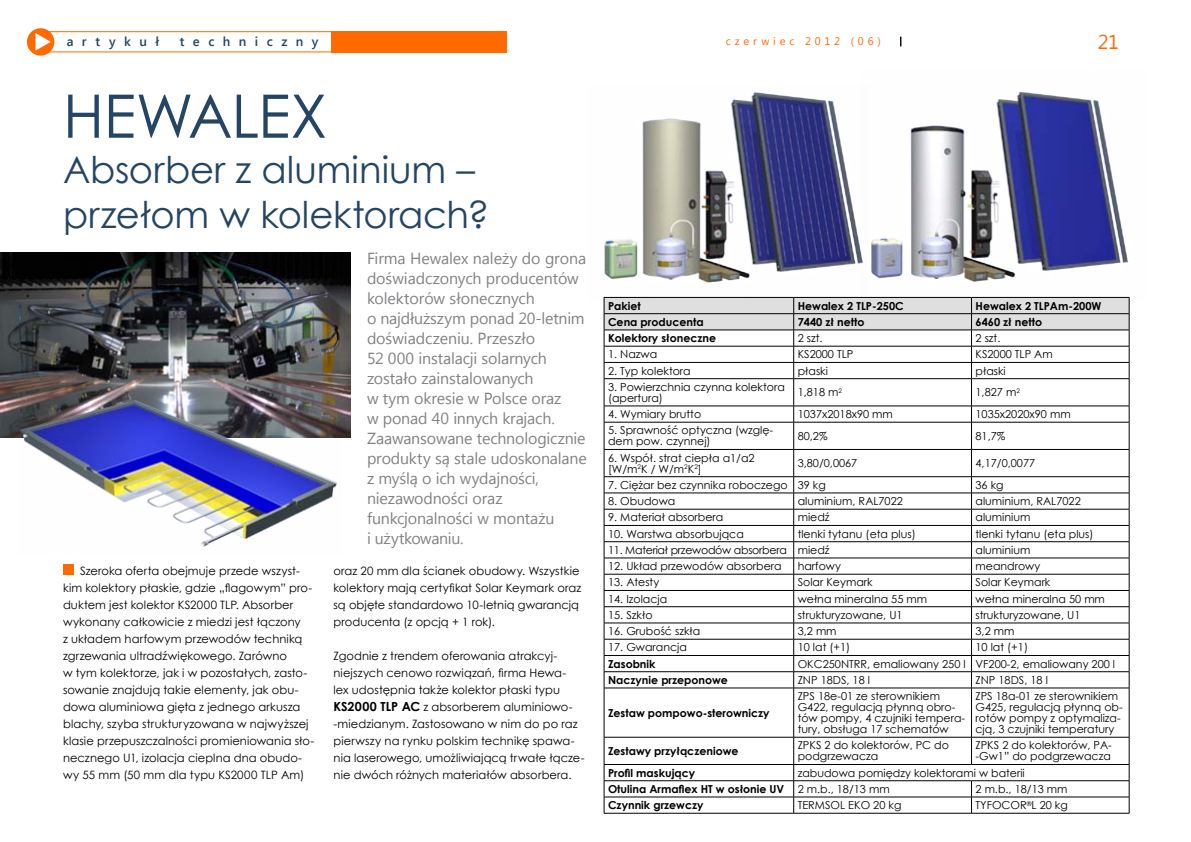
<style>
.page{position:relative;width:1191px;height:842px;background:#fff}
.page>*{position:absolute;margin:0;border:0;box-sizing:border-box;transform-origin:0 0}
.t1{font:60px "Century Gothic";letter-spacing:-.01em;color:#244564}
.t2{font:37px/45px "Century Gothic";color:#244564}
.t3{font:20px "Segoe UI";color:#ff6a00}
.t4{font:16px/20px "Segoe UI";letter-spacing:-.01em;color:#808285}
.t5{font:600 13px "Segoe UI";letter-spacing:.65em;color:#244564}
.t6{font:11.5px/17px "Century Gothic";letter-spacing:.005em;color:#000}
.t7{font:11px/11px "Century Gothic";color:#000}
.t8{font:700 11px "Century Gothic";color:#000}
.t9{font:11px "Century Gothic";letter-spacing:-.025em;color:#000}
.t10{font:11px "Segoe UI";letter-spacing:.355em;color:#ff6a00}
.s1{font-weight:700;font-size:12.5px}
.s2{font-weight:700}
</style>
<div class="page">
<div style="left:27px;top:28px;width:27px;height:28px;background:#ff6a00;border-radius:50%"></div>
<svg style="left:35px;top:33px;width:16px;height:17px"></svg>
<div style="left:33px;top:31px;width:310px;height:21px;border:1px solid #ff6a00"></div>
<div style="left:331px;top:31px;width:176px;height:21px;background:#ff6a00"></div>
<div style="left:63px;top:565px;width:11px;height:10px;background:#ff6a00"></div>
<hr style="left:604px;top:688px;width:189px;height:1px;background:#000">
<hr style="left:604px;top:688px;width:1px;height:49px;background:#000">
<hr style="left:793px;top:688px;width:178px;height:1px;background:#000">
<hr style="left:793px;top:688px;width:1px;height:49px;background:#000">
<hr style="left:971px;top:688px;width:158px;height:1px;background:#000">
<hr style="left:971px;top:688px;width:1px;height:49px;background:#000">
<hr style="left:1129px;top:688px;width:1px;height:49px;background:#000">
<hr style="left:604px;top:737px;width:189px;height:1px;background:#000">
<hr style="left:793px;top:737px;width:178px;height:1px;background:#000">
<hr style="left:971px;top:737px;width:158px;height:1px;background:#000">
<svg style="left:971px;top:737px;width:1px;height:27px"></svg>
<hr style="left:604px;top:764px;width:189px;height:1px;background:#000">
<hr style="left:793px;top:764px;width:178px;height:1px;background:#000">
<hr style="left:971px;top:764px;width:158px;height:1px;background:#000">
<hr style="left:604px;top:780px;width:189px;height:1px;background:#000">
<hr style="left:793px;top:780px;width:178px;height:1px;background:#000">
<hr style="left:971px;top:780px;width:158px;height:1px;background:#000">
<hr style="left:604px;top:797px;width:189px;height:1px;background:#000">
<svg style="left:604px;top:737px;width:1px;height:76px"></svg>
<hr style="left:793px;top:797px;width:178px;height:1px;background:#000">
<svg style="left:793px;top:737px;width:1px;height:76px"></svg>
<hr style="left:971px;top:797px;width:158px;height:1px;background:#000">
<svg style="left:971px;top:781px;width:1px;height:32px"></svg>
<svg style="left:1129px;top:737px;width:1px;height:76px"></svg>
<hr style="left:604px;top:813px;width:189px;height:1px;background:#000">
<hr style="left:793px;top:813px;width:178px;height:1px;background:#000">
<hr style="left:971px;top:813px;width:158px;height:1px;background:#000">
<svg style="left:604px;top:301px;width:526px;height:387px"></svg>
<hr style="left:971px;top:330px;width:158px;height:1px;background:#000">
<img style="left:603px;top:92px;width:258px;height:209px">
<img style="left:861px;top:91px;width:269px;height:210px">
<img style="left:1px;top:253px;width:349px;height:184px">
<img style="left:18px;top:393px;width:323px;height:154px">
<p class="t5" style="left:67px;top:32px;width:94px">artykuł</p>
<p class="t5" style="left:180px;top:32px;width:140px">techniczny</p>
<p class="t10" style="left:725px;top:34px;width:157px">czerwiec 2012 (06)</p>
<h3 class="t3" style="left:1098px;top:28px;width:22px">21</h3>
<h1 class="t1" style="left:63px;top:74px;width:265px">HEWALEX</h1>
<h2 class="t2" style="left:63px;top:146px;width:428px">Absorber z aluminium – przełom w kolektorach?</h2>
<p class="t4" style="left:367px;top:248px;width:221px">Firma Hewalex należy do grona doświadczonych producentów kolektorów słonecznych<br>o najdłuższym ponad 20-letnim doświadczeniu. Przeszło<br>52 000 instalacji solarnych zostało zainstalowanych<br>w tym okresie w Polsce oraz<br>w ponad 40 innych krajach.<br>Zaawansowane technologicznie produkty są stale udoskonalane z myślą o ich wydajności, niezawodności oraz funkcjonalności w montażu<br>i użytkowaniu.</p>
<p class="t6" style="left:63px;top:562px;width:253px;text-indent:17px">Szeroka oferta obejmuje przede wszyst&shy;kim kolektory płaskie, gdzie „flagowym” pro&shy;duktem jest kolektor KS2000 TLP. Absorber wykonany całkowicie z miedzi jest łączony<br>z układem harfowym przewodów techniką zgrzewania ultradźwiękowego. Zarówno<br>w tym kolektorze, jak i w pozostałych, zasto&shy;sowanie znajdują takie elementy, jak obu&shy;dowa aluminiowa gięta z jednego arkusza blachy, szyba strukturyzowana w najwyższej klasie przepuszczalności promieniowania sło&shy;necznego U1, izolacja cieplna dna obudo&shy;wy 55 mm (50 mm dla typu KS2000 TLP Am)</p>
<p class="t6" style="left:333px;top:562px;width:249px">oraz 20 mm dla ścianek obudowy. Wszystkie kolektory mają certyfikat Solar Keymark oraz są objęte standardowo 10-letnią gwarancją producenta (z opcją + 1 rok).</p>
<p class="t6" style="left:333px;top:647px;width:252px">Zgodnie z trendem oferowania atrakcyj&shy;niejszych cenowo rozwiązań, firma Hewa-<br>lex udostępnia także kolektor płaski typu <span class="s1">KS2000 TLP AC</span> z absorberem aluminiowo--miedzianym. Zastosowano w nim do po raz pierwszy na rynku polskim technikę spawa&shy;nia laserowego, umożliwiającą trwałe łącze&shy;nie dwóch różnych materiałów absorbera.</p>
<p class="t8" style="left:608px;top:297px;width:34px">Pakiet</p>
<p class="t8" style="left:797px;top:297px;width:108px">Hewalex 2 TLP-250C</p>
<p class="t8" style="left:975px;top:297px;width:127px">Hewalex 2 TLPAm-200W</p>
<p class="t8" style="left:608px;top:314px;width:97px">Cena producenta</p>
<p class="t8" style="left:797px;top:314px;width:68px">7440 zł netto</p>
<p class="t8" style="left:975px;top:314px;width:68px">6460 zł netto</p>
<p class="t8" style="left:608px;top:330px;width:110px">Kolektory słoneczne</p>
<p class="t7" style="left:797px;top:332px;width:26px">2 szt.</p>
<p class="t7" style="left:975px;top:332px;width:26px">2 szt.</p>
<p class="t7" style="left:608px;top:349px;width:51px">1. Nazwa</p>
<p class="t7" style="left:797px;top:349px;width:57px">KS2000 TLP</p>
<p class="t7" style="left:975px;top:349px;width:79px">KS2000 TLP Am</p>
<p class="t7" style="left:608px;top:365px;width:84px">2. Typ kolektora</p>
<p class="t7" style="left:797px;top:365px;width:32px">płaski</p>
<p class="t7" style="left:975px;top:365px;width:32px">płaski</p>
<p class="t7" style="left:608px;top:381px;width:178px">3. Powierzchnia czynna kolektora (apertura)</p>
<p class="t7" style="left:797px;top:387px;width:46px">1,818 m<sup>2</sup></p>
<p class="t7" style="left:975px;top:387px;width:46px">1,827 m<sup>2</sup></p>
<p class="t7" style="left:608px;top:409px;width:95px">4. Wymiary brutto</p>
<p class="t7" style="left:797px;top:409px;width:97px">1037x2018x90 mm</p>
<p class="t7" style="left:975px;top:409px;width:97px">1035x2020x90 mm</p>
<p class="t7" style="left:608px;top:425px;width:167px">5. Sprawność optyczna (wzglę&shy;dem pow. czynnej)</p>
<p class="t7" style="left:797px;top:430px;width:31px">80,2%</p>
<p class="t7" style="left:975px;top:430px;width:31px">81,7%</p>
<p class="t7" style="left:608px;top:452px;width:148px">6. Współ. strat ciepła a1/a2 [W/m<sup>2</sup>K / W/m<sup>2</sup>K<sup>2</sup>]</p>
<p class="t7" style="left:797px;top:458px;width:61px">3,80/0,0067</p>
<p class="t7" style="left:975px;top:458px;width:61px">4,17/0,0077</p>
<p class="t7" style="left:608px;top:479px;width:219px">7. Ciężar bez czynnika roboczego 39 kg</p>
<p class="t7" style="left:975px;top:479px;width:30px">36 kg</p>
<p class="t7" style="left:608px;top:495px;width:69px">8. Obudowa</p>
<p class="t7" style="left:797px;top:495px;width:107px">aluminium, RAL7022</p>
<p class="t7" style="left:975px;top:495px;width:107px">aluminium, RAL7022</p>
<p class="t7" style="left:608px;top:512px;width:117px">9. Materiał absorbera</p>
<p class="t7" style="left:797px;top:512px;width:33px">miedź</p>
<p class="t7" style="left:975px;top:512px;width:56px">aluminium</p>
<p class="t7" style="left:608px;top:528px;width:137px">10. Warstwa absorbująca</p>
<p class="t7" style="left:797px;top:528px;width:120px">tlenki tytanu (eta plus)</p>
<p class="t7" style="left:975px;top:528px;width:120px">tlenki tytanu (eta plus)</p>
<p class="t9" style="left:608px;top:542px;width:223px">11. Materiał przewodów absorbera miedź</p>
<p class="t7" style="left:975px;top:544px;width:56px">aluminium</p>
<p class="t7" style="left:608px;top:560px;width:175px">12. Układ przewodów absorbera</p>
<p class="t7" style="left:797px;top:560px;width:45px">harfowy</p>
<p class="t7" style="left:975px;top:560px;width:66px">meandrowy</p>
<p class="t7" style="left:608px;top:577px;width:53px">13. Atesty</p>
<p class="t7" style="left:797px;top:577px;width:76px">Solar Keymark</p>
<p class="t7" style="left:975px;top:577px;width:76px">Solar Keymark</p>
<p class="t7" style="left:608px;top:593px;width:61px">14. Izolacja</p>
<p class="t7" style="left:797px;top:593px;width:131px">wełna mineralna 55 mm</p>
<p class="t7" style="left:975px;top:593px;width:131px">wełna mineralna 50 mm</p>
<p class="t7" style="left:608px;top:609px;width:46px">15. Szkło</p>
<p class="t7" style="left:797px;top:609px;width:106px">strukturyzowane, U1</p>
<p class="t7" style="left:975px;top:609px;width:106px">strukturyzowane, U1</p>
<p class="t7" style="left:608px;top:625px;width:94px">16. Grubość szkła</p>
<p class="t7" style="left:797px;top:625px;width:40px">3,2 mm</p>
<p class="t7" style="left:975px;top:625px;width:40px">3,2 mm</p>
<p class="t7" style="left:608px;top:642px;width:80px">17. Gwarancja</p>
<p class="t7" style="left:797px;top:642px;width:54px">10 lat (+1)</p>
<p class="t7" style="left:975px;top:642px;width:54px">10 lat (+1)</p>
<p class="t8" style="left:608px;top:655px;width:49px">Zasobnik</p>
<p class="t7" style="left:797px;top:658px;width:319px">OKC250NTRR, emaliowany 250 l VF200-2, emaliowany 200 l</p>
<p class="t8" style="left:608px;top:672px;width:121px">Naczynie przeponowe</p>
<p class="t7" style="left:797px;top:674px;width:74px">ZNP 18DS, 18 l</p>
<p class="t7" style="left:975px;top:674px;width:74px">ZNP 18DS, 18 l</p>
<p class="t8" style="left:608px;top:704px;width:163px">Zestaw pompowo-sterowniczy</p>
<p class="t7" style="left:797px;top:690px;width:169px">ZPS 18e-01 ze sterownikiem<br>G422, regulacją płynną obro&shy;tów pompy, 4 czujniki tempera&shy;tury, obsługa 17 schematów</p>
<p class="t7" style="left:975px;top:690px;width:149px">ZPS 18a-01 ze sterownikiem<br>G425, regulacją płynną ob&shy;rotów pompy z optymaliza&shy;cją, 3 czujniki temperatury</p>
<p class="t8" style="left:608px;top:743px;width:132px">Zestawy przyłączeniowe</p>
<p class="t7" style="left:797px;top:740px;width:153px">ZPKS 2 do kolektorów, PC do podgrzewacza</p>
<p class="t7" style="left:975px;top:740px;width:138px">ZPKS 2 do kolektorów, PA--Gw1” do podgrzewacza</p>
<p class="t8" style="left:608px;top:764px;width:89px">Profil maskujący</p>
<p class="t7" style="left:608px;top:764px;width:418px;line-height:16.2px;text-indent:190px">zabudowa pomiędzy kolektorami w baterii<br><span class="s2">Otulina Armaflex HT w osłonie UV</span> 2 m.b., 18/13 mm</p>
<p class="t7" style="left:975px;top:783px;width:94px">2 m.b., 18/13 mm</p>
<p class="t8" style="left:608px;top:797px;width:97px">Czynnik grzewczy</p>
<p class="t7" style="left:797px;top:799px;width:105px">TERMSOL EKO 20 kg</p>
<p class="t7" style="left:975px;top:799px;width:94px">TYFOCOR<sup>®</sup>L 20 kg</p>
</div>
